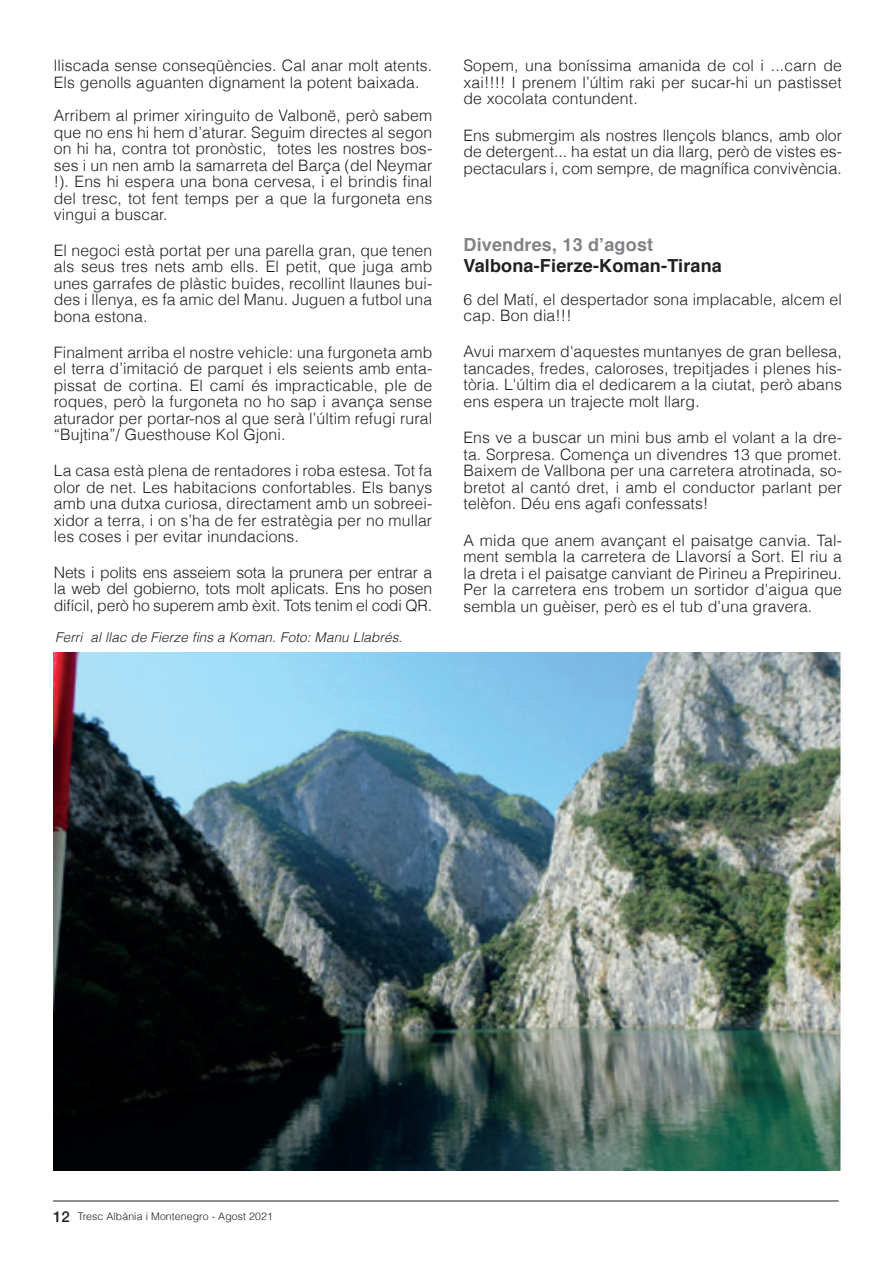
<style>
.page{position:relative;width:893px;height:1263px;background:#fff}
.page>*{position:absolute;margin:0;border:0;box-sizing:border-box;transform-origin:0 0}
.t1{font:700 18px "Helvetica";letter-spacing:.01em;color:#231f20}
.t2{font:700 18px "Helvetica";letter-spacing:.01em;color:#808285}
.t3{font:300 15.75px/16.5px "Helvetica";letter-spacing:.01em;color:#231f20;text-align:justify}
.t4{font:italic 300 13.5px "Helvetica";letter-spacing:.01em;color:#231f20}
.t5{font:300 10.5px "Helvetica";letter-spacing:.01em;color:#231f20}
.s1{font-family:"Helvetica Neue LT Std";font-weight:500;font-size:15px}
</style>
<div class="page">
<hr style="left:53px;top:1201px;width:786px;height:1px;background:#231f20">
<img style="left:54px;top:653px;width:787px;height:518px">
<p class="t3" style="left:54px;top:57px;width:380px">lliscada sense conseqüències. Cal anar molt atents.<br>Els genolls aguanten dignament la potent baixada.</p>
<p class="t3" style="left:54px;top:107px;width:380px">Arribem al primer xiringuito de Valbonë, però sabem que no ens hi hem d’aturar. Seguim directes al segon on hi ha, contra tot pronòstic, totes les nostres bos&shy;ses i un nen amb la samarreta del Barça (del Neymar !). Ens hi espera una bona cervesa, i el brindis final del tresc, tot fent temps per a que la furgoneta ens vingui a buscar.</p>
<p class="t3" style="left:54px;top:241px;width:380px">El negoci està portat per una parella gran, que tenen als seus tres nets amb ells. El petit, que juga amb unes garrafes de plàstic buides, recollint llaunes bui&shy;des i llenya, es fa amic del Manu. Juguen a futbol una bona estona.</p>
<p class="t3" style="left:54px;top:343px;width:380px">Finalment arriba el nostre vehicle: una furgoneta amb el terra d’imitació de parquet i els seients amb enta&shy;pissat de cortina. El camí és impracticable, ple de roques, però la furgoneta no ho sap i avança sense aturador per portar-nos al que serà l’últim refugi rural “Bujtina”/ Guesthouse Kol Gjoni.</p>
<p class="t3" style="left:54px;top:461px;width:380px">La casa està plena de rentadores i roba estesa. Tot fa olor de net. Les habitacions confortables. Els banys amb una dutxa curiosa, directament amb un sobreei&shy;xidor a terra, i on s’ha de fer estratègia per no mullar les coses i per evitar inundacions.</p>
<p class="t3" style="left:54px;top:563px;width:380px">Nets i polits ens asseiem sota la prunera per entrar a la web del gobierno, tots molt aplicats. Ens ho posen difícil, però ho superem amb èxit. Tots tenim el codi QR.</p>
<p class="t4" style="left:55px;top:627px;width:349px">Ferri al llac de Fierze fins a Koman. Foto: Manu Llabrés.</p>
<p class="t3" style="left:463px;top:57px;width:380px">Sopem, una boníssima amanida de col i ...carn de xai!!!! I prenem l’últim raki per sucar-hi un pastisset de xocolata contundent.</p>
<p class="t3" style="left:463px;top:126px;width:380px">Ens submergim als nostres llençols blancs, amb olor de detergent... ha estat un dia llarg, però de vistes es&shy;pectaculars i, com sempre, de magnífica convivència.</p>
<p class="t2" style="left:463px;top:230px;width:191px">Divendres, 13 d’agost</p>
<p class="t1" style="left:463px;top:251px;width:260px">Valbona-Fierze-Koman-Tirana</p>
<p class="t3" style="left:463px;top:290px;width:380px">6 del Matí, el despertador sona implacable, alcem el cap. Bon dia!!!</p>
<p class="t3" style="left:463px;top:343px;width:380px">Avui marxem d'aquestes muntanyes de gran bellesa, tancades, fredes, caloroses, trepitjades i plenes his&shy;tòria. L'últim dia el dedicarem a la ciutat, però abans ens espera un trajecte molt llarg.</p>
<p class="t3" style="left:463px;top:429px;width:380px">Ens ve a buscar un mini bus amb el volant a la dre&shy;ta. Sorpresa. Comença un divendres 13 que promet.<br>Baixem de Vallbona per una carretera atrotinada, so&shy;bretot al cantó dret, i amb el conductor parlant per telèfon. Déu ens agafi confessats!</p>
<p class="t3" style="left:463px;top:531px;width:380px">A mida que anem avançant el paisatge canvia. Tal&shy;ment sembla la carretera de Llavorsí a Sort. El riu a la dreta i el paisatge canviant de Pirineu a Prepirineu.<br>Per la carretera ens trobem un sortidor d'aigua que sembla un guèiser, però es el tub d'una gravera.</p>
<p class="t5" style="left:53px;top:1208px;width:221px"><span class="s1">12</span> Tresc Albània i Montenegro - Agost 2021</p>
</div>
